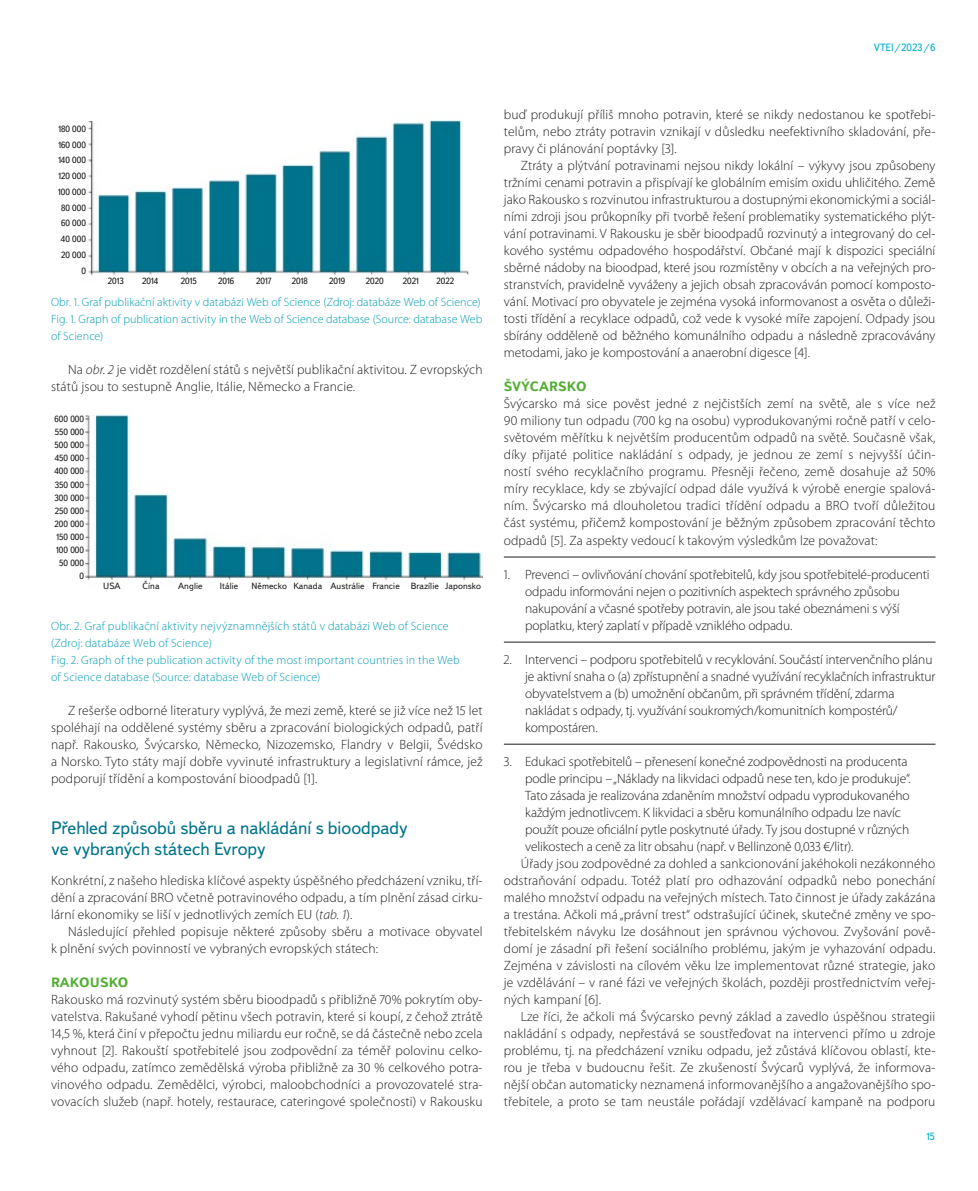
<style>
.page{position:relative;width:978px;height:1191px;background:#fff}
.page>*{position:absolute;margin:0;border:0;box-sizing:border-box;transform-origin:0 0}
.t1{font:18px/21px "Textbook New";color:#00748c}
.t2{font:300 13.5px/17px "Myriad Pro";letter-spacing:.01em;color:#1d1d1b;text-align:justify}
.t3{font:300 13.5px/17px "Myriad Pro";letter-spacing:-.01em;color:#1d1d1b}
.t4{font:700 13.5px "Textbook New";letter-spacing:.01em;color:#52ae32}
.t5{font:300 12px/17px "Myriad Pro";letter-spacing:.01em;color:#009cb4}
.t6{font:10.5px "Textbook New";color:#00afcb}
.t7{font:9px/13px "Textbook New";letter-spacing:.01em;color:#1d1d1b;text-align:right}
.s1{font-style:italic}
</style>
<div class="page">
<img style="left:88px;top:120px;width:381px;height:156px">
<img style="left:84px;top:414px;width:399px;height:167px">
<hr style="left:504px;top:557px;width:431px;height:1px;background:#1d1d1b">
<hr style="left:504px;top:642px;width:431px;height:1px;background:#1d1d1b">
<hr style="left:504px;top:744px;width:431px;height:1px;background:#1d1d1b">
<p class="t6" style="left:874px;top:41px;width:63px">VTEI/2023/6</p>
<p class="t7" style="left:58px;top:121px;width:29px;line-height:15.8px">180 000<br>160 000<br>140 000<br>120 000<br>100 000<br>80 000<br>60 000<br>40 000<br>20 000<br>0</p>
<p class="t7" style="left:108px;top:274px;width:17px">2013</p>
<p class="t7" style="left:142px;top:274px;width:17px">2014</p>
<p class="t7" style="left:181px;top:274px;width:17px">2015</p>
<p class="t7" style="left:218px;top:274px;width:17px">2016</p>
<p class="t7" style="left:256px;top:274px;width:17px">2017</p>
<p class="t7" style="left:292px;top:274px;width:17px">2018</p>
<p class="t7" style="left:329px;top:274px;width:17px">2019</p>
<p class="t7" style="left:366px;top:274px;width:19px">2020</p>
<p class="t7" style="left:403px;top:274px;width:17px">2021</p>
<p class="t7" style="left:436px;top:274px;width:19px">2022</p>
<p class="t5" style="left:51px;top:294px;width:433px">Obr. 1. Graf publikační aktivity v databázi Web of Science (Zdroj: databáze Web of Science)<br>Fig. 1. Graph of publication activity in the Web of Science database (Source: database Web of Science)</p>
<p class="t2" style="left:51px;top:361px;width:433px;text-indent:17px">Na <span class="s1">obr. 2</span> je vidět rozdělení států s největší publikační aktivitou. Z evropských států jsou to sestupně Anglie, Itálie, Německo a Francie.</p>
<p class="t7" style="left:54px;top:412px;width:31px">600 000<br>550 000<br>500 000<br>450 000<br>400 000<br>350 000<br>300 000<br>250 000<br>200 000<br>150 000<br>100 000<br>50 000<br>0</p>
<p class="t7" style="left:103px;top:579px;width:19px">USA</p>
<p class="t7" style="left:142px;top:579px;width:19px">Čína</p>
<p class="t7" style="left:178px;top:579px;width:26px">Anglie</p>
<p class="t7" style="left:220px;top:579px;width:20px">Itálie</p>
<p class="t7" style="left:251px;top:579px;width:231px">Německo Kanada Austrálie Francie Brazílie Japonsko</p>
<p class="t5" style="left:51px;top:617px;width:410px">Obr. 2. Graf publikační aktivity nejvýznamnějších států v databázi Web of Science (Zdroj: databáze Web of Science)<br>Fig. 2. Graph of the publication activity of the most important countries in the Web of Science database (Source: database Web of Science)</p>
<p class="t2" style="left:51px;top:701px;width:433px;text-indent:17px">Z rešerše odborné literatury vyplývá, že mezi země, které se již více než 15 let spoléhají na oddělené systémy sběru a zpracování biologických odpadů, patří např. Rakousko, Švýcarsko, Německo, Nizozemsko, Flandry v Belgii, Švédsko a Norsko. Tyto státy mají dobře vyvinuté infrastruktury a legislativní rámce, jež podporují třídění a kompostování bioodpadů [1].</p>
<h1 class="t1" style="left:51px;top:817px;width:358px">Přehled způsobů sběru a nakládání s bioodpady ve vybraných státech Evropy</h1>
<p class="t2" style="left:51px;top:871px;width:433px">Konkrétní, z našeho hlediska klíčové aspekty úspěšného předcházení vzniku, tří&shy;dění a zpracování BRO včetně potravinového odpadu, a tím plnění zásad cirku&shy;lární ekonomiky se liší v jednotlivých zemích EU (<span class="s1">tab. 1</span>).</p>
<p class="t2" style="left:51px;top:922px;width:433px;text-indent:17px">Následující přehled popisuje některé způsoby sběru a motivace obyvatel k plnění svých povinností ve vybraných evropských státech:</p>
<p class="t4" style="left:51px;top:973px;width:79px">RAKOUSKO</p>
<p class="t2" style="left:51px;top:990px;width:433px">Rakousko má rozvinutý systém sběru bioodpadů s přibližně 70% pokrytím oby&shy;vatelstva. Rakušané vyhodí pětinu všech potravin, které si koupí, z čehož ztrátě 14,5 %, která činí v přepočtu jednu miliardu eur ročně, se dá částečně nebo zcela vyhnout [2]. Rakouští spotřebitelé jsou zodpovědní za téměř polovinu celko&shy;vého odpadu, zatímco zemědělská výroba přibližně za 30 % celkového potra&shy;vinového odpadu. Zemědělci, výrobci, maloobchodníci a provozovatelé stra&shy;vovacích služeb (např. hotely, restaurace, cateringové společnosti) v Rakousku</p>
<p class="t2" style="left:504px;top:106px;width:433px">buď produkují příliš mnoho potravin, které se nikdy nedostanou ke spotřebi&shy;telům, nebo ztráty potravin vznikají v důsledku neefektivního skladování, pře&shy;pravy či plánování poptávky [3].</p>
<p class="t2" style="left:504px;top:157px;width:433px;text-indent:17px">Ztráty a plýtvání potravinami nejsou nikdy lokální – výkyvy jsou způsobeny tržními cenami potravin a přispívají ke globálním emisím oxidu uhličitého. Země jako Rakousko s rozvinutou infrastrukturou a dostupnými ekonomickými a sociál&shy;ními zdroji jsou průkopníky při tvorbě řešení problematiky systematického plýt&shy;vání potravinami. V Rakousku je sběr bioodpadů rozvinutý a integrovaný do cel&shy;kového systému odpadového hospodářství. Občané mají k dispozici speciální sběrné nádoby na bioodpad, které jsou rozmístěny v obcích a na veřejných pro&shy;stranstvích, pravidelně vyváženy a jejich obsah zpracováván pomocí komposto&shy;vání. Motivací pro obyvatele je zejména vysoká informovanost a osvěta o důleži&shy;tosti třídění a recyklace odpadů, což vede k vysoké míře zapojení. Odpady jsou sbírány odděleně od běžného komunálního odpadu a následně zpracovávány metodami, jako je kompostování a anaerobní digesce [4].</p>
<p class="t4" style="left:504px;top:378px;width:84px">ŠVÝCARSKO</p>
<p class="t2" style="left:504px;top:395px;width:433px">Švýcarsko má sice pověst jedné z nejčistších zemí na světě, ale s více než 90 miliony tun odpadu (700 kg na osobu) vyprodukovanými ročně patří v celo&shy;světovém měřítku k největším producentům odpadů na světě. Současně však, díky přijaté politice nakládání s odpady, je jednou ze zemí s nejvyšší účin&shy;ností svého recyklačního programu. Přesněji řečeno, země dosahuje až 50% míry recyklace, kdy se zbývající odpad dále využívá k výrobě energie spalová&shy;ním. Švýcarsko má dlouholetou tradici třídění odpadu a BRO tvoří důležitou část systému, přičemž kompostování je běžným způsobem zpracování těchto odpadů [5]. Za aspekty vedoucí k takovým výsledkům lze považovat:</p>
<p class="t3" style="left:525px;top:565px;width:406px;text-indent:-21px">1. Prevenci – ovlivňování chování spotřebitelů, kdy jsou spotřebitelé-producenti odpadu informováni nejen o pozitivních aspektech správného způsobu nakupování a včasné spotřeby potravin, ale jsou také obeznámeni s výší poplatku, který zaplatí v případě vzniklého odpadu.</p>
<p class="t3" style="left:525px;top:650px;width:412px;text-indent:-21px">2. Intervenci – podporu spotřebitelů v recyklování. Součástí intervenčního plánu je aktivní snaha o (a) zpřístupnění a snadné využívání recyklačních infrastruktur obyvatelstvem a (b) umožnění občanům, při správném třídění, zdarma nakládat s odpady, tj. využívání soukromých/komunitních kompostérů/ kompostáren.</p>
<p class="t3" style="left:504px;top:752px;width:405px">3. Edukaci spotřebitelů – přenesení konečné zodpovědnosti na producenta</p>
<p class="t3" style="left:525px;top:769px;width:387px">podle principu – „Náklady na likvidaci odpadů nese ten, kdo je produkuje“.</p>
<p class="t3" style="left:525px;top:786px;width:386px">Tato zásada je realizována zdaněním množství odpadu vyprodukovaného</p>
<p class="t3" style="left:525px;top:803px;width:377px">každým jednotlivcem. K likvidaci a sběru komunálního odpadu lze navíc</p>
<p class="t3" style="left:525px;top:820px;width:386px">použít pouze oficiální pytle poskytnuté úřady. Ty jsou dostupné v různých</p>
<p class="t3" style="left:525px;top:837px;width:330px">velikostech a ceně za litr obsahu (např. v Bellinzoně 0,033 €/litr).</p>
<p class="t2" style="left:521px;top:854px;width:416px">Úřady jsou zodpovědné za dohled a sankcionování jakéhokoli nezákonného</p>
<p class="t2" style="left:504px;top:871px;width:433px">odstraňování odpadu. Totéž platí pro odhazování odpadků nebo ponechání</p>
<p class="t2" style="left:504px;top:888px;width:433px">malého množství odpadu na veřejných místech. Tato činnost je úřady zakázána</p>
<p class="t2" style="left:504px;top:905px;width:433px">a trestána. Ačkoli má „právní trest“ odstrašující účinek, skutečné změny ve spo-</p>
<p class="t2" style="left:504px;top:922px;width:433px">třebitelském návyku lze dosáhnout jen správnou výchovou. Zvyšování pově-</p>
<p class="t2" style="left:504px;top:939px;width:433px">domí je zásadní při řešení sociálního problému, jakým je vyhazování odpadu.</p>
<p class="t2" style="left:504px;top:956px;width:433px">Zejména v závislosti na cílovém věku lze implementovat různé strategie, jako</p>
<p class="t2" style="left:504px;top:973px;width:433px">je vzdělávání – v rané fázi ve veřejných školách, později prostřednictvím veřej-</p>
<p class="t2" style="left:504px;top:990px;width:99px">ných kampaní [6].</p>
<p class="t2" style="left:521px;top:1007px;width:416px">Lze říci, že ačkoli má Švýcarsko pevný základ a zavedlo úspěšnou strategii</p>
<p class="t2" style="left:504px;top:1024px;width:433px">nakládání s odpady, nepřestává se soustřeďovat na intervenci přímo u zdroje</p>
<p class="t2" style="left:504px;top:1042px;width:433px">problému, tj. na předcházení vzniku odpadu, jež zůstává klíčovou oblastí, kte-</p>
<p class="t2" style="left:504px;top:1059px;width:433px">rou je třeba v budoucnu řešit. Ze zkušeností Švýcarů vyplývá, že informova-</p>
<p class="t2" style="left:504px;top:1076px;width:433px">nější občan automaticky neznamená informovanějšího a angažovanějšího spo-</p>
<p class="t2" style="left:504px;top:1093px;width:433px">třebitele, a proto se tam neustále pořádají vzdělávací kampaně na podporu</p>
<p class="t6" style="left:925px;top:1130px;width:12px">15</p>
</div>
